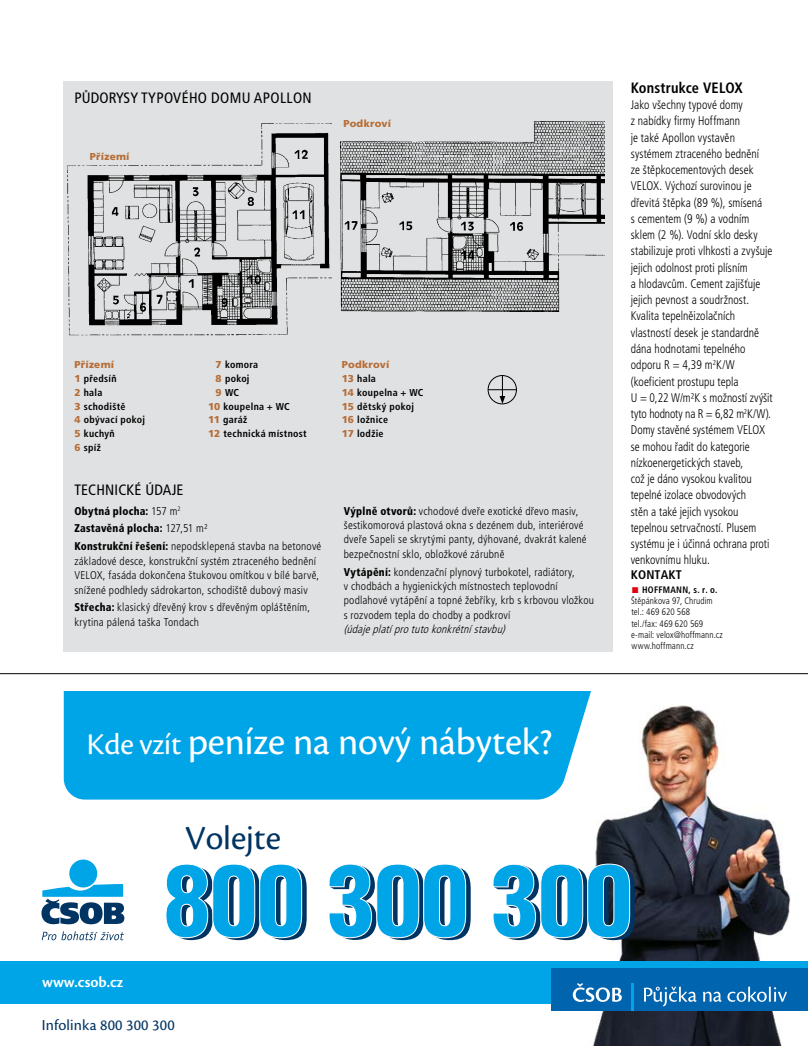
<style>
.page{position:relative;width:808px;height:1046px;background:#fff}
.page>*{position:absolute;margin:0;border:0;box-sizing:border-box;transform-origin:0 0}
.t1{font:39.38px "Cronos Pro";letter-spacing:-.005em;color:#fff}
.t2{font:35.25px "Cronos Pro";color:#003462}
.t3{font:15.88px "Cronos Pro";letter-spacing:.01em;color:#003462}
.t4{font:600 15.88px "Cronos Pro";color:#fff}
.t5{font:15px "Frutiger Condensed CE";letter-spacing:.01em;color:#000}
.t6{font:700 15px "Frutiger Condensed CE";letter-spacing:.01em;color:#000;scale:.96 1}
.t7{font:12.5px/16.2px "Frutiger Condensed CE Light";letter-spacing:.005em;color:#000;scale:.92 1}
.t8{font:700 12.5px "Frutiger Condensed CE";letter-spacing:.01em;color:#000}
.t9{font:700 12.5px "Arial";color:#e30010}
.t10{font:11.25px/14.4px "Frutiger Condensed CE Light";letter-spacing:.015em;color:#000}
.t11{font:11.25px/17.9px "Frutiger Condensed CE Black";letter-spacing:.02em;color:#000;scale:.94 1}
.t12{font:italic 11.25px "Frutiger Condensed CE Light";color:#000}
.t13{font:700 10px/13.8px "Frutiger Condensed CE";letter-spacing:.03em;color:#000}
.t14{font:10px "Frutiger CE Black";letter-spacing:.025em;color:#b66d36}
.t15{font:9.38px/11.2px "Frutiger Condensed CE Light";letter-spacing:.01em;color:#000;scale:.96 1}
.t16{font:700 9.38px "Frutiger Condensed CE";letter-spacing:.035em;color:#000;scale:.96 1}
.s1{font-family:"Frutiger CE Black";font-weight:400;color:#b66d36}
.s2{font-family:"Frutiger Condensed CE Light"}
.s3{font-family:"Frutiger Condensed CE Black"}
.s4{font-size:31.25px}
</style>
<div class="page">
<div style="left:64px;top:81px;width:549px;height:571px;background:#e0e1e2"></div>
<hr style="left:0;top:673px;width:808px;height:1px;background:#000">
<img style="left:67px;top:123px;width:265px;height:213px">
<img style="left:340px;top:122px;width:264px;height:190px">
<svg style="left:488px;top:375px;width:29px;height:29px"></svg>
<img style="left:538px;top:705px;width:270px;height:340px">
<div style="left:69px;top:859px;width:28px;height:28px;background:#00a5e8;border-radius:50%"></div>
<svg style="left:41px;top:883px;width:83px;height:41px"></svg>
<svg style="left:42px;top:931px;width:82px;height:9px"></svg>
<div style="left:0;top:961px;width:808px;height:42px;background:#00a5e8"></div>
<div style="left:552px;top:968px;width:256px;height:42px;background:#0064ae"></div>
<svg style="left:573px;top:983px;width:49px;height:18px"></svg>
<svg style="left:644px;top:986px;width:52px;height:20px"></svg>
<svg style="left:703px;top:986px;width:84px;height:15px"></svg>
<hr style="left:631px;top:983px;width:2px;height:27px;background:#00a5e8">
<svg style="left:166px;top:864px;width:141px;height:75px"></svg>
<svg style="left:329px;top:864px;width:142px;height:75px"></svg>
<svg style="left:493px;top:863px;width:142px;height:76px"></svg>
<svg style="left:64px;top:691px;width:553px;height:108px;background:#13abe9"></svg>
<p class="t5" style="left:74px;top:90px;width:76px">PŮDORYSY TYPO</p>
<p class="t5" style="left:173px;top:90px;width:18px">VÉHO</p>
<p class="t5" style="left:211px;top:90px;width:92px">DOMU APOLLON</p>
<p class="t14" style="left:90px;top:151px;width:41px">Přízemí</p>
<p class="t14" style="left:343px;top:118px;width:49px">Podkroví</p>
<p class="t14" style="left:74px;top:359px;width:41px">Přízemí</p>
<p class="t13" style="left:74px;top:372px;width:72px"><span class="s1">1</span> předsíň<br><span class="s1">2</span> hala<br><span class="s1">3</span> schodiště<br><span class="s1">4</span> obývací pokoj<br><span class="s1">5</span> kuchyň<br><span class="s1">6</span> spíž</p>
<p class="t5" style="left:74px;top:481px;width:111px">TECHNICKÉ ÚDAJE</p>
<p class="t13" style="left:216px;top:358px;width:44px"><span class="s1">7</span> komora</p>
<p class="t13" style="left:216px;top:372px;width:35px"><span class="s1">8</span> pokoj</p>
<p class="t13" style="left:216px;top:385px;width:25px"><span class="s1">9</span> WC</p>
<p class="t13" style="left:208px;top:399px;width:83px"><span class="s1">10</span> koupelna + WC</p>
<p class="t13" style="left:208px;top:413px;width:41px"><span class="s1">11</span> garáž</p>
<p class="t13" style="left:208px;top:427px;width:100px"><span class="s1">12</span> technická místnost</p>
<p class="t11" style="left:74px;top:501px;width:143px">Obytná plocha: <span class="s2">157 m</span><sup>2<br></sup>Zastavěná plocha: <span class="s2">127,51 m²</span></p>
<p class="t10" style="left:74px;top:539px;width:248px"><span class="s3">Konstrukční řešení:</span> nepodsklepená stavba na betonové základové desce, konstrukční systém ztraceného bednění VELOX, fasáda dokončena štukovou omítkou v bílé barvě, snížené podhledy sádrokarton, schodiště dubový masiv</p>
<p class="t10" style="left:74px;top:600px;width:237px"><span class="s3">Střecha:</span> klasický dřevěný krov s dřevěným opláštěním, krytina pálená taška Tondach</p>
<p class="t14" style="left:342px;top:359px;width:49px">Podkroví</p>
<p class="t13" style="left:342px;top:372px;width:83px"><span class="s1">13</span> hala<br><span class="s1">14</span> koupelna + WC<br><span class="s1">15</span> dětský pokoj<br><span class="s1">16</span> ložnice<br><span class="s1">17</span> lodžie</p>
<p class="t10" style="left:344px;top:503px;width:244px"><span class="s3">Výplně otvorů:</span> vchodové dveře exotické dřevo masiv, šestikomorová plastová okna s dezénem dub, interiérové dveře Sapeli se skrytými panty, dýhované, dvakrát kalené bezpečnostní sklo, obložkové zárubně</p>
<p class="t10" style="left:344px;top:564px;width:252px"><span class="s3">Vytápění:</span> kondenzační plynový turbokotel, radiátory,<br>v chodbách a hygienických místnostech teplovodní podlahové vytápění a topné žebříky, krb s krbovou vložkou s rozvodem tepla do chodby a podkroví</p>
<p class="t12" style="left:344px;top:622px;width:166px">(údajeplatíprotutokonkrétnístavbu)</p>
<h1 class="t1" style="left:87px;top:721px;width:467px"><span class="s4">Kde vzít</span> peníze na nový nábytek?</h1>
<h2 class="t2" style="left:185px;top:819px;width:98px">Volejte</h2>
<p class="t6" style="left:631px;top:79px;width:118px">Konstrukce VELOX</p>
<p class="t7" style="left:631px;top:97px;width:156px">Jako všechny typové domy<br>z nabídky firmy Hoffmann<br>je také Apollon vystavěn systémem ztraceného bednění<br>ze štěpkocementových desek<br>VELOX. Výchozí surovinou je dřevitá štěpka (89 %), smísená<br>s cementem (9 %) a vodním sklem (2 %). Vodní sklo desky stabilizuje proti vlhkosti a zvyšuje jejich odolnost proti plísním<br>a hlodavcům. Cement zajišťuje jejich pevnost a soudržnost.<br>Kvalita tepelněizolačních vlastností desek je standardně dána hodnotami tepelného odporu R = 4,39 m<sup>2</sup>K/W (koeficient prostupu tepla<br>U = 0,22 W/m²K s možností zvýšit tyto hodnoty na R = 6,82 m<sup>2</sup>K/W).<br>Domy stavěné systémem VELOX se mohou řadit do kategorie nízkoenergetických staveb,<br>což je dáno vysokou kvalitou tepelné izolace obvodových<br>stěn a také jejich vysokou tepelnou setrvačností. Plusem systému je i účinná ochrana proti venkovnímu hluku.</p>
<p class="t8" style="left:631px;top:567px;width:52px">KONTAKT</p>
<p class="t16" style="left:642px;top:584px;width:80px">Hoffmann, s. r. o.</p>
<p class="t15" style="left:631px;top:595px;width:97px">Štěpánkova 97, Chrudim tel.: 469 620 568<br>tel./fax: 469 620 569 e-mail: velox@hoffmann.cz www.hoffmann.cz</p>
<p class="t9" style="left:631px;top:580px;width:9px">■</p>
<p class="t4" style="left:42px;top:973px;width:82px">www.csob.cz</p>
<p class="t3" style="left:42px;top:1016px;width:134px">Infolinka 800 300 300</p>
</div>
